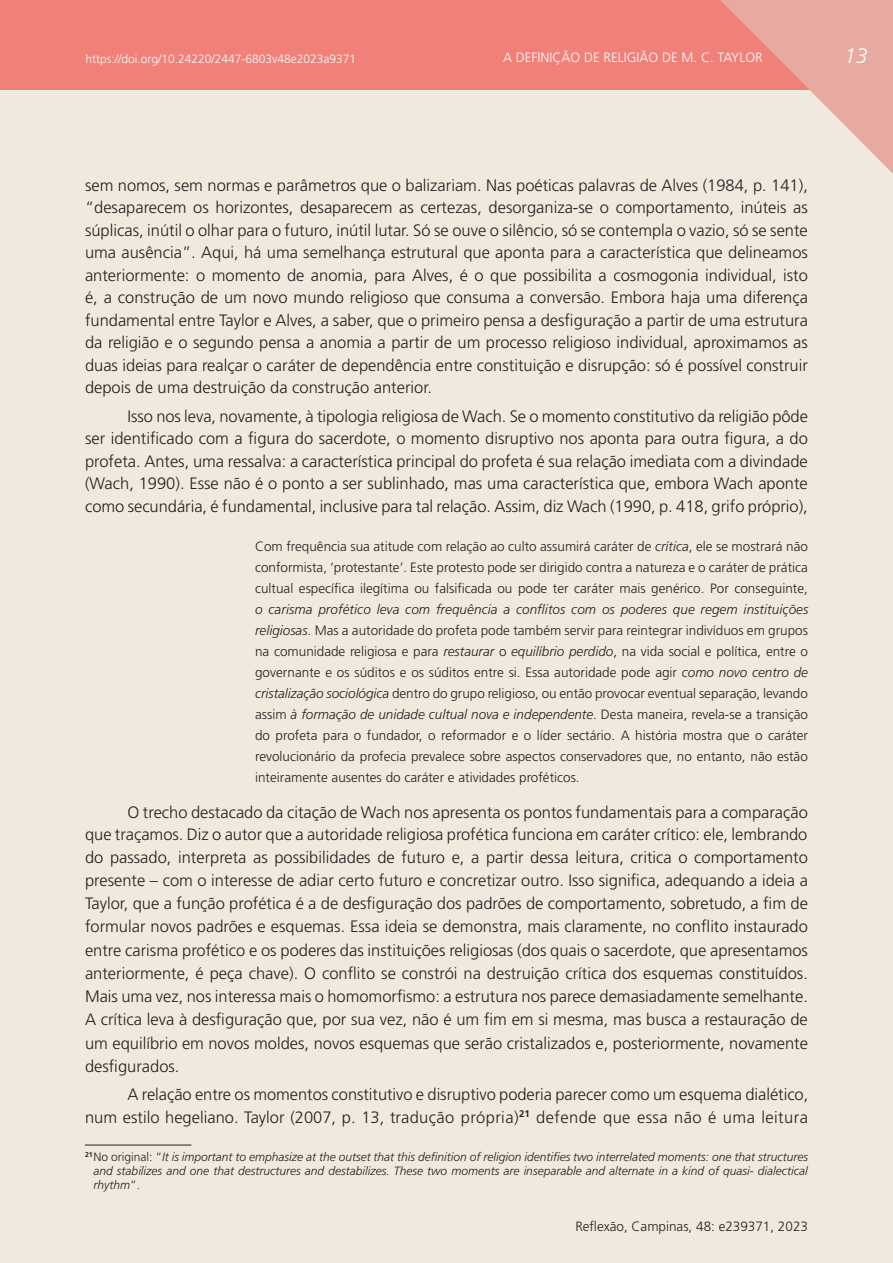
<style>
.page{position:relative;width:893px;height:1263px;background:#fff}
.page>*{position:absolute;margin:0;border:0;box-sizing:border-box;transform-origin:0 0}
.t1{font:italic 300 21px "Frutiger LT Std";color:#fff}
.P1{font:300 16.5px/22.5px "Frutiger LT Std";color:#231f20;text-align:justify}
.P1a{font:300 13.5px/21px "Frutiger LT Std";color:#231f20;text-align:justify}
.t2{font:300 13.5px "Frutiger LT Std";color:#fff}
.nota{font:italic 300 12px/14.2px "Frutiger LT Std";color:#231f20;text-align:justify}
.t3{font:300 12px "Frutiger LT Std";color:#fff}
.s1{font-style:italic}
.s2{font-style:normal}
</style>
<div class="page">
<hr style="left:85px;top:1145px;width:106px;height:1px;background:#231f20">
<div style="left:0;top:0;width:887px;height:90px;background:#f18078"></div>
<svg style="left:717px;top:0;width:176px;height:174px;background:#ebbbb1"></svg>
<p class="t3" style="left:85px;top:52px;width:272px">https://doi.org/10.24220/2447-6803v48e2023a9371</p>
<p class="t2" style="left:503px;top:50px;width:261px">A DEFINIÇÃO DE RELIGIÃO DE M. C. TAYLOR</p>
<p class="t1" style="left:844px;top:43px;width:25px">13</p>
<p class="P1" style="left:85px;top:174px;width:724px">sem nomos, sem normas e parâmetros que o balizariam. Nas poéticas palavras de Alves (1984, p. 141), “desaparecem os horizontes, desaparecem as certezas, desorganiza-se o comportamento, inúteis as súplicas, inútil o olhar para o futuro, inútil lutar. Só se ouve o silêncio, só se contempla o vazio, só se sente uma ausência”. Aqui, há uma semelhança estrutural que aponta para a característica que delineamos anteriormente: o momento de anomia, para Alves, é o que possibilita a cosmogonia individual, isto é, a construção de um novo mundo religioso que consuma a conversão. Embora haja uma diferença fundamental entre Taylor e Alves, a saber, que o primeiro pensa a desfiguração a partir de uma estrutura da religião e o segundo pensa a anomia a partir de um processo religioso individual, aproximamos as duas ideias para realçar o caráter de dependência entre constituição e disrupção: só é possível construir depois de uma destruição da construção anterior.</p>
<p class="P1" style="left:85px;top:405px;width:724px;text-indent:43px">Isso nos leva, novamente, à tipologia religiosa de Wach. Se o momento constitutivo da religião pôde ser identificado com a figura do sacerdote, o momento disruptivo nos aponta para outra figura, a do profeta. Antes, uma ressalva: a característica principal do profeta é sua relação imediata com a divindade (Wach, 1990). Esse não é o ponto a ser sublinhado, mas uma característica que, embora Wach aponte como secundária, é fundamental, inclusive para tal relação. Assim, diz Wach (1990, p. 418, grifo próprio),</p>
<p class="P1a" style="left:255px;top:536px;width:555px">Com frequência sua atitude com relação ao culto assumirá caráter de <span class="s1">crítica</span>, ele se mostrará não conformista, ‘protestante’. Este protesto pode ser dirigido contra a natureza e o caráter de prática cultual específica ilegítima ou falsificada ou pode ter caráter mais genérico. Por conseguinte, <span class="s1">o carisma profético leva com frequência a conflitos com os poderes que regem instituições religiosas</span>. Mas a autoridade do profeta pode também servir para reintegrar indivíduos em grupos na comunidade religiosa e para <span class="s1">restaurar</span> o <span class="s1">equilíbrio perdido</span>, na vida social e política, entre o governante e os súditos e os súditos entre si. Essa autoridade pode agir <span class="s1">como novo centro de cristalização sociológica</span> dentro do grupo religioso, ou então provocar eventual separação, levando assim <span class="s1">à formação de unidade cultual nova e independente</span>. Desta maneira, revela-se a transição do profeta para o fundador, o reformador e o líder sectário. A história mostra que o caráter revolucionário da profecia prevalece sobre aspectos conservadores que, no entanto, não estão inteiramente ausentes do caráter e atividades proféticos.</p>
<p class="P1" style="left:85px;top:800px;width:724px;line-height:23.1px;text-indent:43px">O trecho destacado da citação de Wach nos apresenta os pontos fundamentais para a comparação que traçamos. Diz o autor que a autoridade religiosa profética funciona em caráter crítico: ele, lembrando do passado, interpreta as possibilidades de futuro e, a partir dessa leitura, critica o comportamento presente – com o interesse de adiar certo futuro e concretizar outro. Isso significa, adequando a ideia a Taylor, que a função profética é a de desfiguração dos padrões de comportamento, sobretudo, a fim de formular novos padrões e esquemas. Essa ideia se demonstra, mais claramente, no conflito instaurado entre carisma profético e os poderes das instituições religiosas (dos quais o sacerdote, que apresentamos anteriormente, é peça chave). O conflito se constrói na destruição crítica dos esquemas constituídos.<br>Mais uma vez, nos interessa mais o homomorfismo: a estrutura nos parece demasiadamente semelhante.<br>A crítica leva à desfiguração que, por sua vez, não é um fim em si mesma, mas busca a restauração de um equilíbrio em novos moldes, novos esquemas que serão cristalizados e, posteriormente, novamente desfigurados.</p>
<p class="P1" style="left:85px;top:1083px;width:725px;text-align:right">A relação entre os momentos constitutivo e disruptivo poderia parecer como um esquema dialético,<br>num estilo hegeliano. Taylor (2007, p. 13, tradução própria)<sup>21</sup> defende que essa não é uma leitura</p>
<p class="nota" style="left:94px;top:1149px;width:716px;text-indent:-8px"><sup>21</sup><span class="s2">No original: “</span>It is important to emphasize at the outset that this definition of religion identifies two interrelated moments: one that structures and stabilizes and one that destructures and destabilizes. These two moments are inseparable and alternate in a kind of quasi- dialectical rhythm<span class="s2">”.</span></p>
<p class="P1a" style="left:575px;top:1215px;width:234px">Reflexão, Campinas, 48: e239371, 2023</p>
</div>
